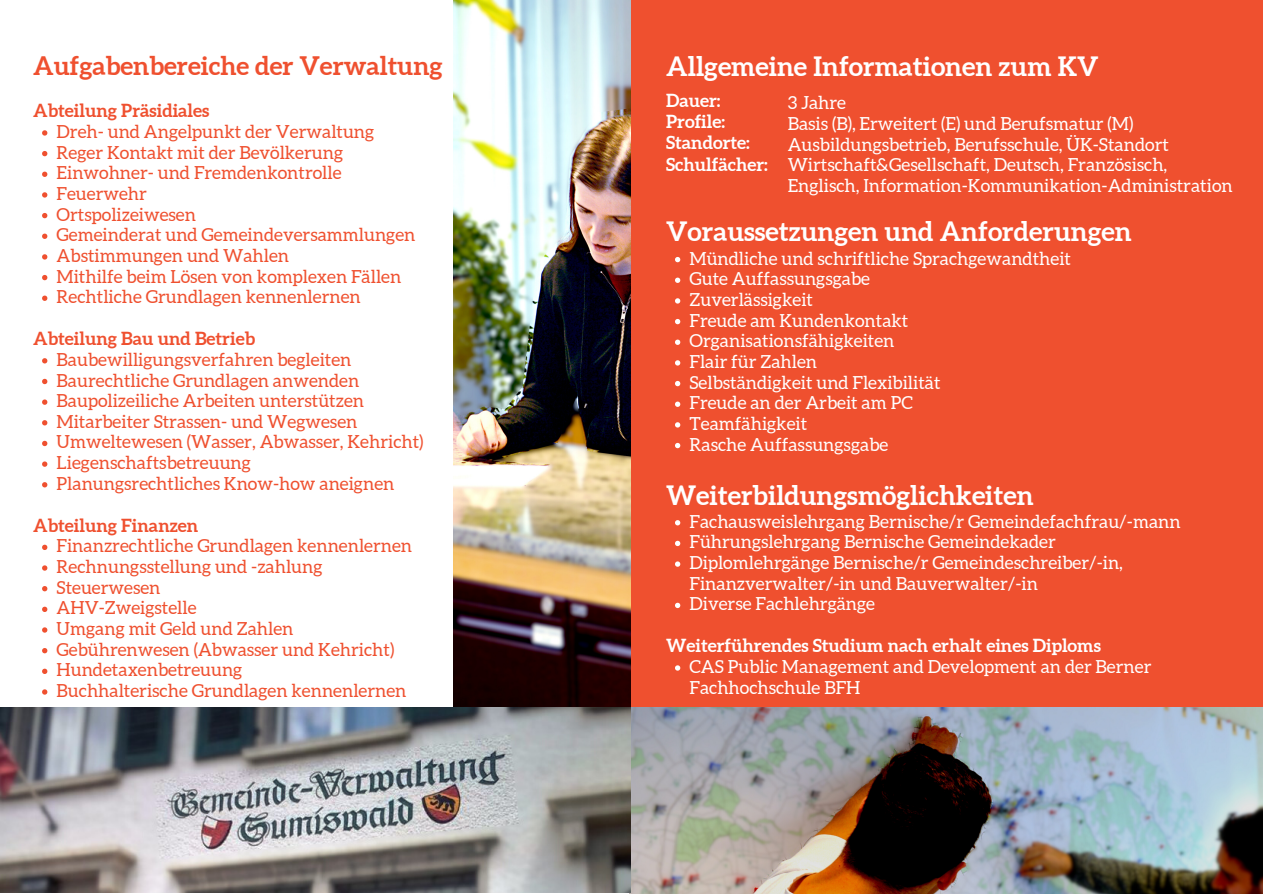
<style>
.page{position:relative;width:1263px;height:894px;background:#fff}
.page>*{position:absolute;margin:0;border:0;box-sizing:border-box;transform-origin:0 0}
.t1{font:700 26.7px "Aleo";color:#fff}
.t2{font:700 25.5px "Aleo";color:#ef502f}
.t3{font:18px/20.7px "Aleo";color:#ef502f}
.t4{font:18px/20.7px "Aleo";color:#fff}
.t5{font:700 18px/21.3px "Aleo";color:#fff}
.t6{font:700 18px "Aleo";color:#ef502f}
</style>
<div class="page">
<img style="left:453px;top:0;width:178px;height:706px">
<div style="left:631px;top:0;width:632px;height:892px;background:#ef502f"></div>
<img style="left:0;top:707px;width:1263px;height:186px">
<svg style="left:42px;top:130px;width:5px;height:6px"></svg>
<svg style="left:42px;top:151px;width:5px;height:5px"></svg>
<svg style="left:42px;top:171px;width:5px;height:6px"></svg>
<svg style="left:42px;top:192px;width:5px;height:5px"></svg>
<svg style="left:42px;top:213px;width:5px;height:5px"></svg>
<svg style="left:42px;top:233px;width:5px;height:6px"></svg>
<svg style="left:42px;top:254px;width:5px;height:5px"></svg>
<svg style="left:42px;top:275px;width:5px;height:5px"></svg>
<svg style="left:42px;top:295px;width:5px;height:6px"></svg>
<svg style="left:42px;top:358px;width:5px;height:5px"></svg>
<svg style="left:42px;top:379px;width:5px;height:5px"></svg>
<svg style="left:42px;top:399px;width:5px;height:5px"></svg>
<svg style="left:42px;top:420px;width:5px;height:5px"></svg>
<svg style="left:42px;top:440px;width:5px;height:6px"></svg>
<svg style="left:42px;top:461px;width:5px;height:5px"></svg>
<svg style="left:42px;top:482px;width:5px;height:5px"></svg>
<svg style="left:42px;top:544px;width:5px;height:6px"></svg>
<svg style="left:42px;top:565px;width:5px;height:5px"></svg>
<svg style="left:42px;top:586px;width:5px;height:5px"></svg>
<svg style="left:42px;top:606px;width:5px;height:6px"></svg>
<svg style="left:42px;top:627px;width:5px;height:5px"></svg>
<svg style="left:42px;top:648px;width:5px;height:5px"></svg>
<svg style="left:42px;top:668px;width:5px;height:5px"></svg>
<svg style="left:42px;top:689px;width:5px;height:5px"></svg>
<svg style="left:675px;top:257px;width:5px;height:5px"></svg>
<svg style="left:675px;top:277px;width:5px;height:6px"></svg>
<svg style="left:675px;top:298px;width:5px;height:5px"></svg>
<svg style="left:675px;top:319px;width:5px;height:5px"></svg>
<svg style="left:675px;top:339px;width:5px;height:6px"></svg>
<svg style="left:675px;top:360px;width:5px;height:5px"></svg>
<svg style="left:675px;top:381px;width:5px;height:5px"></svg>
<svg style="left:675px;top:401px;width:5px;height:6px"></svg>
<svg style="left:675px;top:422px;width:5px;height:5px"></svg>
<svg style="left:675px;top:443px;width:5px;height:5px"></svg>
<svg style="left:675px;top:520px;width:5px;height:5px"></svg>
<svg style="left:675px;top:540px;width:5px;height:6px"></svg>
<svg style="left:675px;top:561px;width:5px;height:5px"></svg>
<svg style="left:675px;top:602px;width:5px;height:6px"></svg>
<svg style="left:675px;top:665px;width:5px;height:5px"></svg>
<h2 class="t2" style="left:33px;top:51px;width:411px">Aufgabenbereiche der Verwaltung</h2>
<p class="t6" style="left:33px;top:100px;width:178px">Abteilung Präsidiales</p>
<p class="t3" style="left:57px;top:121px;width:360px">Dreh- und Angelpunkt der Verwaltung<br>Reger Kontakt mit der Bevölkerung<br>Einwohner- und Fremdenkontrolle<br>Feuerwehr<br>Ortspolizeiwesen<br>Gemeinderat und Gemeindeversammlungen<br>Abstimmungen und Wahlen<br>Mithilfe beim Lösen von komplexen Fällen<br>Rechtliche Grundlagen kennenlernen</p>
<p class="t6" style="left:33px;top:328px;width:223px">Abteilung Bau und Betrieb</p>
<p class="t3" style="left:57px;top:349px;width:368px">Baubewilligungsverfahren begleiten Baurechtliche Grundlagen anwenden Baupolizeiliche Arbeiten unterstützen Mitarbeiter Strassen- und Wegwesen Umweltewesen (Wasser, Abwasser, Kehricht)<br>Liegenschaftsbetreuung<br>Planungsrechtliches Know-how aneignen</p>
<p class="t6" style="left:33px;top:514px;width:167px">Abteilung Finanzen</p>
<p class="t3" style="left:57px;top:535px;width:357px">Finanzrechtliche Grundlagen kennenlernen<br>Rechnungsstellung und -zahlung<br>Steuerwesen<br>AHV-Zweigstelle<br>Umgang mit Geld und Zahlen<br>Gebührenwesen (Abwasser und Kehricht)<br>Hundetaxenbetreuung<br>Buchhalterische Grundlagen kennenlernen</p>
<h1 class="t1" style="left:666px;top:51px;width:434px">Allgemeine Informationen zum KV</h1>
<p class="t4" style="left:788px;top:92px;width:446px">3 Jahre<br>Basis (B), Erweitert (E) und Berufsmatur (M)<br>Ausbildungsbetrieb, Berufsschule, ÜK-Standort Wirtschaft&amp;Gesellschaft, Deutsch, Französisch, Englisch, Information-Kommunikation-Administration</p>
<h1 class="t1" style="left:666px;top:216px;width:467px">Voraussetzungen und Anforderungen</h1>
<p class="t5" style="left:666px;top:90px;width:103px">Dauer:<br>Profile:<br>Standorte:<br>Schulfächer:</p>
<p class="t4" style="left:689px;top:248px;width:383px">Mündliche und schriftliche Sprachgewandtheit<br>Gute Auffassungsgabe<br>Zuverlässigkeit<br>Freude am Kundenkontakt<br>Organisationsfähigkeiten<br>Flair für Zahlen<br>Selbständigkeit und Flexibilität<br>Freude an der Arbeit am PC<br>Teamfähigkeit<br>Rasche Auffassungsgabe</p>
<h1 class="t1" style="left:666px;top:480px;width:369px">Weiterbildungsmöglichkeiten</h1>
<p class="t4" style="left:689px;top:511px;width:493px">Fachausweislehrgang Bernische/r Gemeindefachfrau/-mann Führungslehrgang Bernische Gemeindekader Diplomlehrgänge Bernische/r Gemeindeschreiber/-in, Finanzverwalter/-in und Bauverwalter/-in<br>Diverse Fachlehrgänge</p>
<p class="t5" style="left:666px;top:635px;width:436px">Weiterführendes Studium nach erhalt eines Diploms</p>
<p class="t4" style="left:689px;top:656px;width:463px">CAS Public Management and Development an der Berner<br>Fachhochschule BFH</p>
</div>
